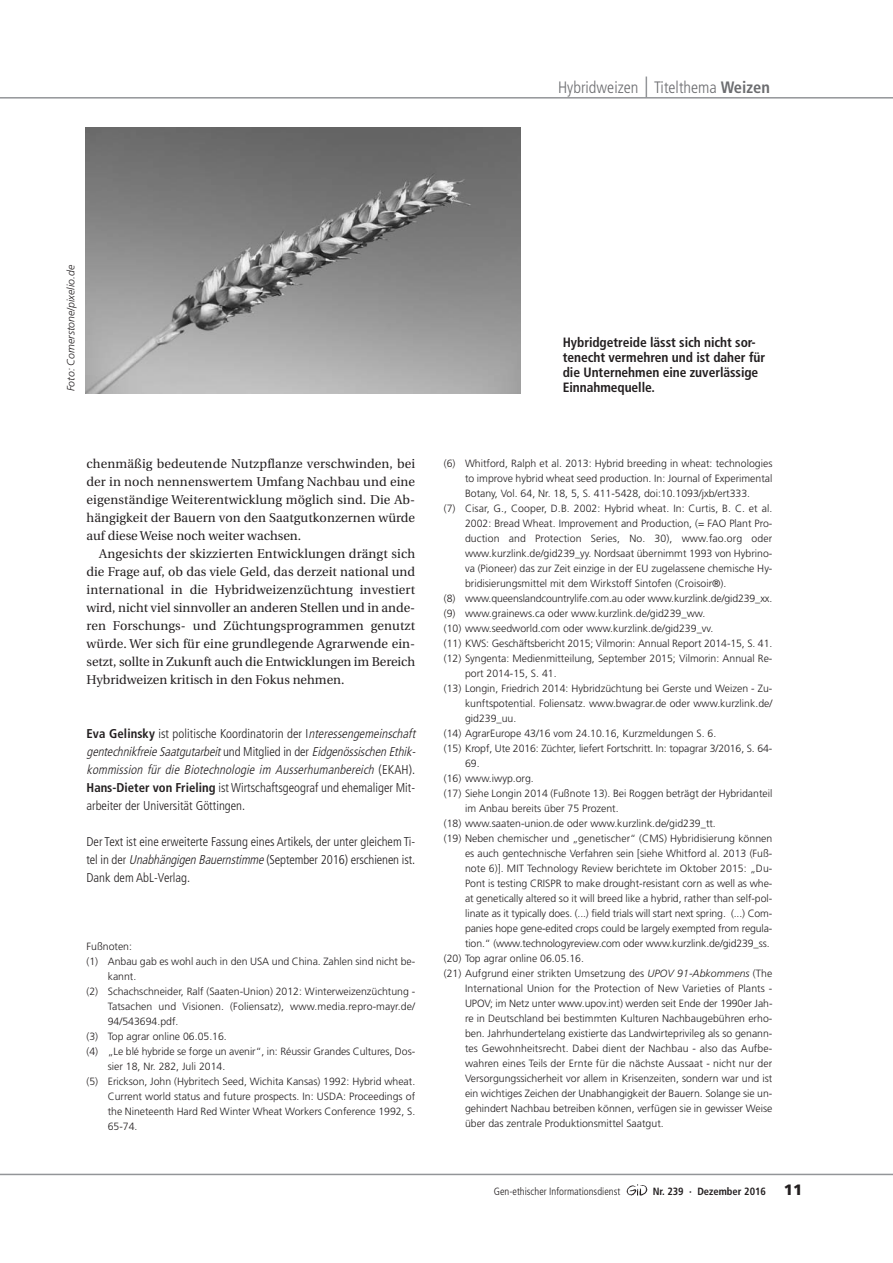
<style>
.page{position:relative;width:893px;height:1263px;background:#fff}
.page>*{position:absolute;margin:0;border:0;box-sizing:border-box;transform-origin:0 0}
.t1{font:300 condensed 16.5px "Frutiger";color:#6c6d70}
.t2{font:900 15px "Frutiger";color:#231f20}
.t3{font:700 condensed 13.5px/15px "Frutiger";letter-spacing:-.005em;color:#231f20}
.t4{font:12.75px "Utopia";letter-spacing:.01em;color:#231f20}
.t5{font:300 condensed 12.75px/18px "Frutiger";color:#231f20}
.t6{font:300 10.5px "Frutiger";color:#231f20}
.t7{font:300 condensed 10.5px "Frutiger";color:#231f20}
.t8{font:italic 300 10.5px "Frutiger";color:#231f20}
.t9{font:700 condensed 10.5px "Frutiger";color:#231f20}
.s1{font-weight:700}
.s2{font-style:italic}
</style>
<div class="page">
<img style="left:626px;top:1184px;width:22px;height:12px">
<hr style="left:0;top:97px;width:893px;height:2px;background:#939598">
<svg style="left:646px;top:77px;width:1px;height:20px"></svg>
<hr style="left:0;top:1174px;width:893px;height:1px;background:#939598">
<img style="left:85px;top:128px;width:435px;height:265px">
<p class="t1" style="left:558px;top:80px;width:213px">Hybridweizen Titelthema <span class="s1">Weizen</span></p>
<p class="t8" style="left:67px;top:391px;width:128px;rotate:-90deg">Foto: Cornerstone/pixelio.de</p>
<p class="t4" style="left:87px;top:459px;width:330px">chenmäßig bedeutende Nutzpflanze verschwinden, bei</p>
<p class="t4" style="left:87px;top:477px;width:330px">der in noch nennenswertem Umfang Nachbau und eine</p>
<p class="t4" style="left:87px;top:495px;width:330px">eigenständige Weiterentwicklung möglich sind. Die Ab-</p>
<p class="t4" style="left:87px;top:513px;width:330px">hängigkeit der Bauern von den Saatgutkonzernen würde</p>
<p class="t4" style="left:87px;top:531px;width:216px">auf diese Weise noch weiter wachsen.</p>
<p class="t4" style="left:99px;top:549px;width:317px">Angesichts der skizzierten Entwicklungen drängt sich</p>
<p class="t4" style="left:87px;top:567px;width:330px">die Frage auf, ob das viele Geld, das derzeit national und</p>
<p class="t4" style="left:87px;top:585px;width:330px">international in die Hybridweizenzüchtung investiert</p>
<p class="t4" style="left:87px;top:603px;width:330px">wird, nicht viel sinnvoller an anderen Stellen und in ande-</p>
<p class="t4" style="left:87px;top:621px;width:330px">ren Forschungs- und Züchtungsprogrammen genutzt</p>
<p class="t4" style="left:87px;top:639px;width:330px">würde. Wer sich für eine grundlegende Agrarwende ein-</p>
<p class="t4" style="left:87px;top:657px;width:330px">setzt, sollte in Zukunft auch die Entwicklungen im Bereich</p>
<p class="t4" style="left:87px;top:675px;width:259px">Hybridweizen kritisch in den Fokus nehmen.</p>
<p class="t5" style="left:87px;top:726px;width:333px"><span class="s1">Eva Gelinsky</span> ist politische Koordinatorin der I<span class="s2">nteressengemeinschaft gentechnikfreie Saatgutarbeit</span> u n d M i t g l i e d i n d e r <span class="s2">Eidgenössischen Ethik&shy;kommission für die Biotechnologie im Ausserhumanbereich</span> ( E K A H ) .<br><span class="s1">Hans-Dieter von Frieling</span> ist Wirtschaftsgeograf und ehemaliger Mit&shy;arbeiter der Universität Göttingen.</p>
<p class="t5" style="left:87px;top:834px;width:330px;text-align:justify">Der Text ist eine erweiterte Fassung eines Artikels, der unter gleichem Ti&shy;tel in der <span class="s2">UnabhängigenBauernstimme</span>(September 2016) erschienen ist.<br>Dank dem AbL-Verlag.</p>
<p class="t6" style="left:87px;top:942px;width:47px">Fußnoten:</p>
<p class="t6" style="left:87px;top:957px;width:330px">(1) Anbau gab es wohl auch in den USA und China. Zahlen sind nicht be-</p>
<p class="t6" style="left:108px;top:972px;width:30px">kannt.</p>
<p class="t6" style="left:87px;top:987px;width:330px">(2) Schachschneider, Ralf (Saaten-Union) 2012: Winterweizenzüchtung -</p>
<p class="t6" style="left:108px;top:1002px;width:309px">Tatsachen und Visionen. (Foliensatz), www.media.repro-mayr.de/</p>
<p class="t6" style="left:108px;top:1017px;width:72px">94/543694.pdf.</p>
<p class="t6" style="left:87px;top:1032px;width:142px">(3) Top agrar online 06.05.16.</p>
<p class="t6" style="left:87px;top:1047px;width:330px">(4) „Le blé hybride se forge un avenir“, in: Réussir Grandes Cultures, Dos-</p>
<p class="t6" style="left:108px;top:1062px;width:119px">sier 18, Nr. 282, Juli 2014.</p>
<p class="t6" style="left:87px;top:1077px;width:330px">(5) Erickson, John (Hybritech Seed, Wichita Kansas) 1992: Hybrid wheat.</p>
<p class="t6" style="left:108px;top:1092px;width:309px">Current world status and future prospects. In: USDA: Proceedings of</p>
<p class="t6" style="left:108px;top:1107px;width:309px">the Nineteenth Hard Red Winter Wheat Workers Conference 1992, S.</p>
<p class="t6" style="left:108px;top:1122px;width:31px">65-74.</p>
<p class="t3" style="left:563px;top:335px;width:204px">Hybridgetreide lässt sich nicht sor&shy;tenecht vermehren und ist daher für die Unternehmen eine zuverlässige</p>
<p class="t3" style="left:563px;top:380px;width:94px">Einnahmequelle.</p>
<p class="t6" style="left:444px;top:459px;width:330px">(6) Whitford, Ralph et al. 2013: Hybrid breeding in wheat: technologies</p>
<p class="t6" style="left:465px;top:474px;width:309px">to improve hybrid wheat seed production. In: Journal of Experimental</p>
<p class="t6" style="left:465px;top:489px;width:287px">Botany, Vol. 64, Nr. 18, 5, S. 411-5428, doi:10.1093/jxb/ert333.</p>
<p class="t6" style="left:444px;top:504px;width:330px">(7) Cisar, G., Cooper, D.B. 2002: Hybrid wheat. In: Curtis, B. C. et al.</p>
<p class="t6" style="left:465px;top:519px;width:309px">2002: Bread Wheat. Improvement and Production, (= FAO Plant Pro-</p>
<p class="t6" style="left:465px;top:534px;width:309px">duction and Protection Series, No. 30), www.fao.org oder</p>
<p class="t6" style="left:465px;top:549px;width:309px">www.kurzlink.de/gid239_yy. Nordsaat übernimmt 1993 von Hybrino-</p>
<p class="t6" style="left:465px;top:564px;width:309px">va (Pioneer) das zur Zeit einzige in der EU zugelassene chemische Hy-</p>
<p class="t6" style="left:465px;top:579px;width:263px">bridisierungsmittel mit dem Wirkstoff Sintofen (Croisoir®).</p>
<p class="t6" style="left:444px;top:594px;width:330px">(8) www.queenslandcountrylife.com.au oder www.kurzlink.de/gid239_xx.</p>
<p class="t6" style="left:444px;top:609px;width:263px">(9) www.grainews.ca oder www.kurzlink.de/gid239_ww.</p>
<p class="t6" style="left:444px;top:624px;width:271px">(10) www.seedworld.com oder www.kurzlink.de/gid239_vv.</p>
<p class="t6" style="left:444px;top:639px;width:330px">(11) KWS: Geschäftsbericht 2015; Vilmorin: Annual Report 2014-15, S. 41.</p>
<p class="t6" style="left:444px;top:654px;width:330px">(12) Syngenta: Medienmitteilung, September 2015; Vilmorin: Annual Re-</p>
<p class="t6" style="left:465px;top:669px;width:93px">port 2014-15, S. 41.</p>
<p class="t6" style="left:444px;top:684px;width:330px">(13) Longin, Friedrich 2014: Hybridzüchtung bei Gerste und Weizen - Zu-</p>
<p class="t6" style="left:465px;top:699px;width:309px">kunftspotential. Foliensatz. www.bwagrar.de oder www.kurzlink.de/</p>
<p class="t6" style="left:465px;top:714px;width:53px">gid239_uu.</p>
<p class="t6" style="left:444px;top:729px;width:274px">(14) AgrarEurope 43/16 vom 24.10.16, Kurzmeldungen S. 6.</p>
<p class="t6" style="left:444px;top:744px;width:330px">(15) Kropf, Ute 2016: Züchter, liefert Fortschritt. In: topagrar 3/2016, S. 64-</p>
<p class="t6" style="left:465px;top:759px;width:16px">69.</p>
<p class="t6" style="left:444px;top:774px;width:92px">(16) www.iwyp.org.</p>
<p class="t6" style="left:444px;top:789px;width:330px">(17) Siehe Longin 2014 (Fußnote 13). Bei Roggen beträgt der Hybridanteil</p>
<p class="t6" style="left:465px;top:804px;width:155px">im Anbau bereits über 75 Prozent.</p>
<p class="t6" style="left:444px;top:819px;width:274px">(18) www.saaten-union.de oder www.kurzlink.de/gid239_tt.</p>
<p class="t6" style="left:444px;top:834px;width:330px">(19) Neben chemischer und „genetischer“ (CMS) Hybridisierung können</p>
<p class="t6" style="left:465px;top:849px;width:309px">es auch gentechnische Verfahren sein [siehe Whitford al. 2013 (Fuß-</p>
<p class="t6" style="left:465px;top:864px;width:309px">note 6)]. MIT Technology Review berichtete im Oktober 2015: „Du-</p>
<p class="t6" style="left:465px;top:879px;width:309px">Pont is testing CRISPR to make drought-resistant corn as well as whe-</p>
<p class="t6" style="left:465px;top:894px;width:309px">at genetically altered so it will breed like a hybrid, rather than self-pol-</p>
<p class="t6" style="left:465px;top:909px;width:309px">linate as it typically does. (...) field trials will start next spring. (...) Com-</p>
<p class="t6" style="left:465px;top:924px;width:309px">panies hope gene-edited crops could be largely exempted from regula-</p>
<p class="t6" style="left:465px;top:939px;width:306px">tion.“ (www.technologyreview.com oder www.kurzlink.de/gid239_ss.</p>
<p class="t6" style="left:444px;top:954px;width:142px">(20) Top agrar online 06.05.16.</p>
<p class="t6" style="left:444px;top:969px;width:330px">(21) Aufgrund einer strikten Umsetzung des <span class="s2">UPOV 91-Abkommens</span> (The</p>
<p class="t6" style="left:465px;top:984px;width:309px">International Union for the Protection of New Varieties of Plants -</p>
<p class="t6" style="left:465px;top:999px;width:309px">UPOV; im Netz unter www.upov.int) werden seit Ende der 1990er Jah-</p>
<p class="t6" style="left:465px;top:1014px;width:309px">re in Deutschland bei bestimmten Kulturen Nachbaugebühren erho-</p>
<p class="t6" style="left:465px;top:1029px;width:309px">ben. Jahrhundertelang existierte das Landwirteprivileg als so genann-</p>
<p class="t6" style="left:465px;top:1044px;width:309px">tes Gewohnheitsrecht. Dabei dient der Nachbau - also das Aufbe-</p>
<p class="t6" style="left:465px;top:1059px;width:309px">wahren eines Teils der Ernte für die nächste Aussaat - nicht nur der</p>
<p class="t6" style="left:465px;top:1074px;width:309px">Versorgungssicherheit vor allem in Krisenzeiten, sondern war und ist</p>
<p class="t6" style="left:465px;top:1089px;width:309px">ein wichtiges Zeichen der Unabhangigkeit der Bauern. Solange sie un-</p>
<p class="t6" style="left:465px;top:1104px;width:309px">gehindert Nachbau betreiben können, verfügen sie in gewisser Weise</p>
<p class="t6" style="left:465px;top:1119px;width:200px">über das zentrale Produktionsmittel Saatgut.</p>
<p class="t7" style="left:494px;top:1187px;width:128px">Gen-ethischer Informationsdienst</p>
<p class="t9" style="left:653px;top:1187px;width:115px">Nr. 239 · Dezember 2016</p>
<p class="t2" style="left:784px;top:1184px;width:20px">11</p>
</div>
